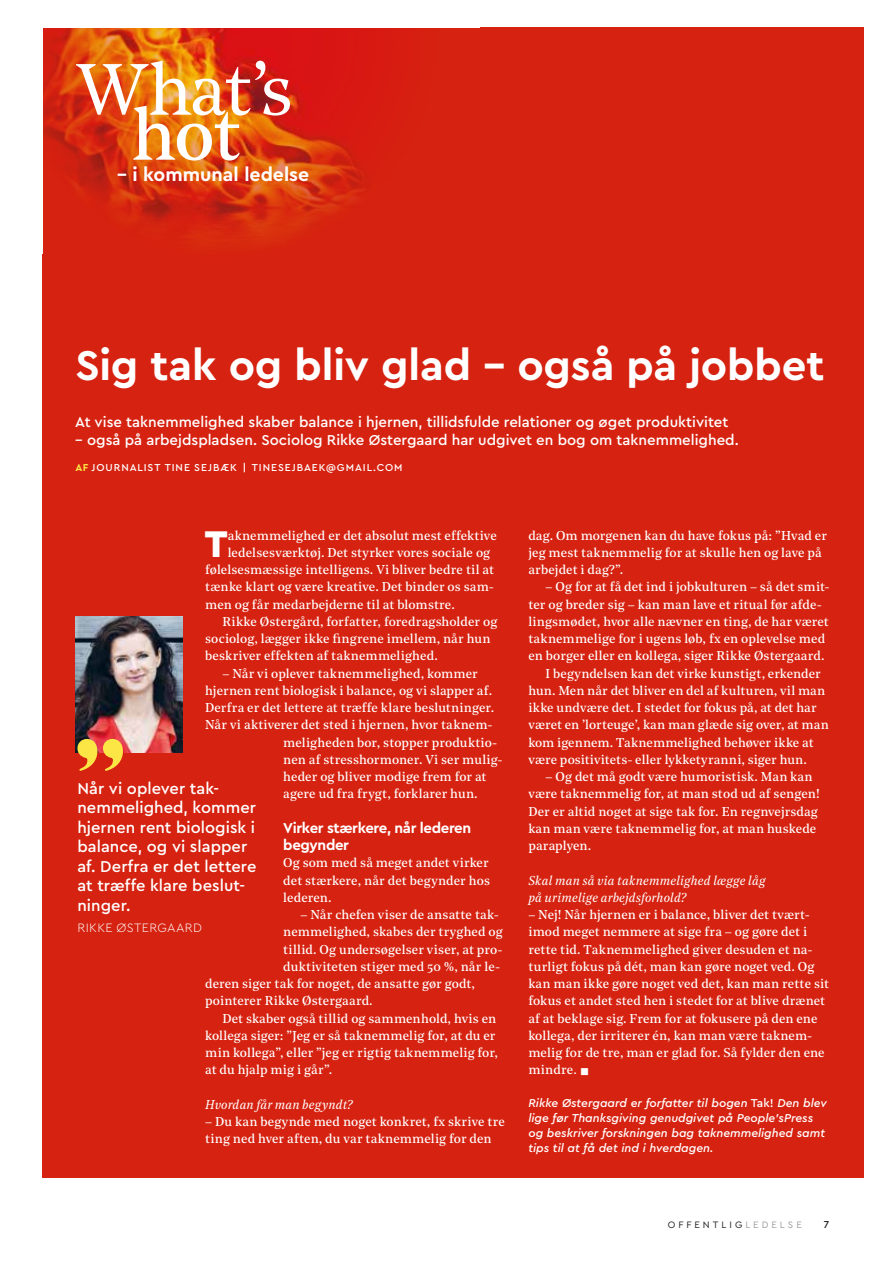
<style>
.page{position:relative;width:893px;height:1263px;background:#fff}
.page>*{position:absolute;margin:0;border:0;box-sizing:border-box;transform-origin:0 0}
.t1{font:72px "Noe Text";color:#fff}
.t2{font:72px "Noe Text";color:#fff}
.t3{font:700 43.5px "Cera PRO";letter-spacing:-.005em;color:#fff}
.t4{font:900 38.85px "Cera PRO";color:#fff}
.t5{font:700 19.5px "Cera PRO";color:#fff}
.t6{font:500 16.5px/19.5px "Cera PRO";letter-spacing:.005em;color:#fff}
.t7{font:500 15px "Cera PRO";color:#fff}
.t8{font:700 15px/17.2px "Cera PRO";letter-spacing:-.025em;color:#fff}
.t9{font:12.75px/17.2px "Noe Text";letter-spacing:.005em;color:#fff}
.t10{font:italic 12.75px/17.2px "Noe Text";letter-spacing:.005em;color:#fff}
.t11{font:300 12.75px "Cera PRO";letter-spacing:.025em;color:#fff}
.t12{font:italic 500 12px/15px "Cera PRO";color:#fff}
.t13{font:500 10.5px "Cera PRO";letter-spacing:.09em;color:#fff}
.t14{font:500 10.5px "Cera PRO";color:#1d1d1b}
.t15{font:9.75px "Cera PRO";letter-spacing:.305em;color:#1d1d1b}
.s1{font-weight:700;color:#fbe645}
.s2{font-weight:700}
.s3{font-style:inherit}
.s4{font-style:normal}
.s5{color:#9d9d9c}
</style>
<div class="page">
<div style="left:43px;top:28px;width:821px;height:1150px;background:#d62210"></div>
<img style="left:42px;top:28px;width:320px;height:234px">
<div style="left:0;top:0;width:43px;height:253px;background:#fff"></div>
<img style="left:76px;top:617px;width:107px;height:135px">
<svg style="left:77px;top:739px;width:20px;height:32px"></svg>
<svg style="left:103px;top:739px;width:20px;height:32px"></svg>
<h1 class="t1" style="left:76px;top:36px;width:219px">What’s</h1>
<h1 class="t2" style="left:132px;top:81px;width:110px">hot</h1>
<h3 class="t5" style="left:117px;top:162px;width:194px">– i kommunal ledelse</h3>
<h2 class="t3" style="left:76px;top:336px;width:750px">Sig tak og bliv glad – også på jobbet</h2>
<p class="t7" style="left:75px;top:412px;width:655px">At vise taknemmelighed skaber balance i hjernen, tillidsfulde relationer og øget produktivitet</p>
<p class="t7" style="left:75px;top:430px;width:665px">– også på arbejdspladsen. Sociolog Rikke Østergaard har udgivet en bog om taknemmelighed.</p>
<p class="t13" style="left:76px;top:461px;width:328px"><span class="s1">AF</span> JOURNALIST TINE SEJBÆK <span class="s2">|</span> TINESEJBAEK@GMAIL.COM</p>
<h3 class="t4" style="left:205px;top:518px;width:24px">T</h3>
<p class="t9" style="left:228px;top:526px;width:271px">aknemmelighed er det absolut mest effektive</p>
<p class="t9" style="left:228px;top:543px;width:264px">ledelsesværktøj. Det styrker vores sociale og</p>
<p class="t9" style="left:205px;top:560px;width:290px">følelsesmæssige intelligens. Vi bliver bedre til at</p>
<p class="t9" style="left:205px;top:578px;width:290px">tænke klart og være kreative. Det binder os sam-</p>
<p class="t9" style="left:205px;top:595px;width:251px">men og får medarbejderne til at blomstre.</p>
<p class="t9" style="left:222px;top:612px;width:276px">Rikke Østergård, forfatter, foredragsholder og</p>
<p class="t9" style="left:205px;top:629px;width:287px">sociolog, lægger ikke fingrene imellem, når hun</p>
<p class="t9" style="left:205px;top:647px;width:234px">beskriver effekten af taknemmelighed.</p>
<p class="t9" style="left:222px;top:664px;width:257px">– Når vi oplever taknemmelighed, kommer</p>
<p class="t9" style="left:205px;top:681px;width:288px">hjernen rent biologisk i balance, og vi slapper af.</p>
<p class="t9" style="left:205px;top:698px;width:291px">Derfra er det lettere at træffe klare beslutninger.</p>
<p class="t9" style="left:205px;top:716px;width:289px">Når vi aktiverer det sted i hjernen, hvor taknem-</p>
<p class="t9" style="left:283px;top:733px;width:216px">meligheden bor, stopper produktio-</p>
<p class="t9" style="left:283px;top:750px;width:221px">nen af stresshormoner. Vi ser mulig-</p>
<p class="t9" style="left:283px;top:767px;width:205px">heder og bliver modige frem for at</p>
<p class="t9" style="left:283px;top:785px;width:196px">agere ud fra frygt, forklarer hun.</p>
<p class="t8" style="left:283px;top:819px;width:189px">Virker stærkere, når lederen begynder</p>
<p class="t9" style="left:283px;top:854px;width:208px;text-align:justify">Og som med så meget andet virker det stærkere, når det begynder hos lederen.</p>
<p class="t9" style="left:301px;top:905px;width:200px">– Når chefen viser de ansatte tak-</p>
<p class="t9" style="left:283px;top:923px;width:221px">nemmelighed, skabes der tryghed og</p>
<p class="t9" style="left:283px;top:940px;width:221px">tillid. Og undersøgelser viser, at pro-</p>
<p class="t9" style="left:283px;top:957px;width:218px">duktiviteten stiger med 50 %, når le-</p>
<p class="t9" style="left:205px;top:974px;width:271px">deren siger tak for noget, de ansatte gør godt,</p>
<p class="t9" style="left:205px;top:992px;width:169px">pointerer Rikke Østergaard.</p>
<p class="t9" style="left:222px;top:1009px;width:275px">Det skaber også tillid og sammenhold, hvis en</p>
<p class="t9" style="left:205px;top:1026px;width:292px">kollega siger: ”Jeg er så taknemmelig for, at du er</p>
<p class="t9" style="left:205px;top:1043px;width:294px">min kollega”, eller ”jeg er rigtig taknemmelig for,</p>
<p class="t9" style="left:205px;top:1061px;width:129px">at du hjalp mig i går”.</p>
<p class="t10" style="left:205px;top:1095px;width:149px">Hvordan får man begyndt?</p>
<p class="t9" style="left:205px;top:1112px;width:301px">– Du kan begynde med noget konkret, fx skrive tre ting ned hver aften, du var taknemmelig for den</p>
<p class="t6" style="left:77px;top:778px;width:180px">Når vi oplever tak&shy;nemmelighed, kommer hjernen rent biologisk i balance, og vi slapper af. Derfra er det lettere at træffe klare beslut&shy;ninger.</p>
<p class="t11" style="left:78px;top:919px;width:126px">RIKKE ØSTERGAARD</p>
<p class="t9" style="left:528px;top:526px;width:300px">dag. Om morgenen kan du have fokus på: ”Hvad er jeg mest taknemmelig for at skulle hen og lave på arbejdet i dag?”.</p>
<p class="t9" style="left:546px;top:578px;width:286px">– Og for at få det ind i jobkulturen – så det smit-</p>
<p class="t9" style="left:528px;top:595px;width:295px">ter og breder sig – kan man lave et ritual før afde-</p>
<p class="t9" style="left:528px;top:612px;width:302px">lingsmødet, hvor alle nævner en ting, de har været</p>
<p class="t9" style="left:528px;top:629px;width:298px">taknemmelige for i ugens løb, fx en oplevelse med</p>
<p class="t9" style="left:528px;top:647px;width:298px">en borger eller en kollega, siger Rikke Østergaard.</p>
<p class="t9" style="left:546px;top:664px;width:277px">I begyndelsen kan det virke kunstigt, erkender</p>
<p class="t9" style="left:528px;top:681px;width:298px">hun. Men når det bliver en del af kulturen, vil man</p>
<p class="t9" style="left:528px;top:698px;width:290px">ikke undvære det. I stedet for fokus på, at det har</p>
<p class="t9" style="left:528px;top:716px;width:302px">været en ’lorteuge’, kan man glæde sig over, at man</p>
<p class="t9" style="left:528px;top:733px;width:287px">kom igennem. Taknemmelighed behøver ikke at</p>
<p class="t9" style="left:528px;top:750px;width:280px">være positivitets- eller lykketyranni, siger hun.</p>
<p class="t9" style="left:528px;top:767px;width:293px;text-indent:17px">– Og det må godt være humoristisk. Man kan være taknemmelig for, at man stod ud af sengen!<br>Der er altid noget at sige tak for. En regnvejrsdag kan man være taknemmelig for, at man huskede paraplyen.</p>
<p class="t10" style="left:528px;top:871px;width:239px">Skal man så via taknemmelighed lægge låg på urimelige arbejdsforhold?</p>
<p class="t9" style="left:528px;top:905px;width:302px">– Nej! Når hjernen er i balance, bliver det tvært&shy;imod meget nemmere at sige fra – og gøre det i rette tid. Taknemmelighed giver desuden et na&shy;turligt fokus på dét, man kan gøre noget ved. Og kan man ikke gøre noget ved det, kan man rette sit fokus et andet sted hen i stedet for at blive drænet af at beklage sig. Frem for at fokusere på den ene kollega, der irriterer én, kan man være taknem&shy;melig for de tre, man er glad for. Så fylder den ene mindre<span class="s3">.</span> ■</p>
<p class="t12" style="left:528px;top:1095px;width:300px">Rikke Østergaard er forfatter til bogen <span class="s4">Tak!</span> Den blev lige før Thanksgiving genudgivet på People’sPress og beskriver forskningen bag taknemmelighed samt tips til at få det ind i hverdagen.</p>
<p class="t15" style="left:668px;top:1218px;width:136px">OFFENTLIG<span class="s5">LEDELSE</span></p>
<p class="t14" style="left:824px;top:1217px;width:7px">7</p>
</div>
